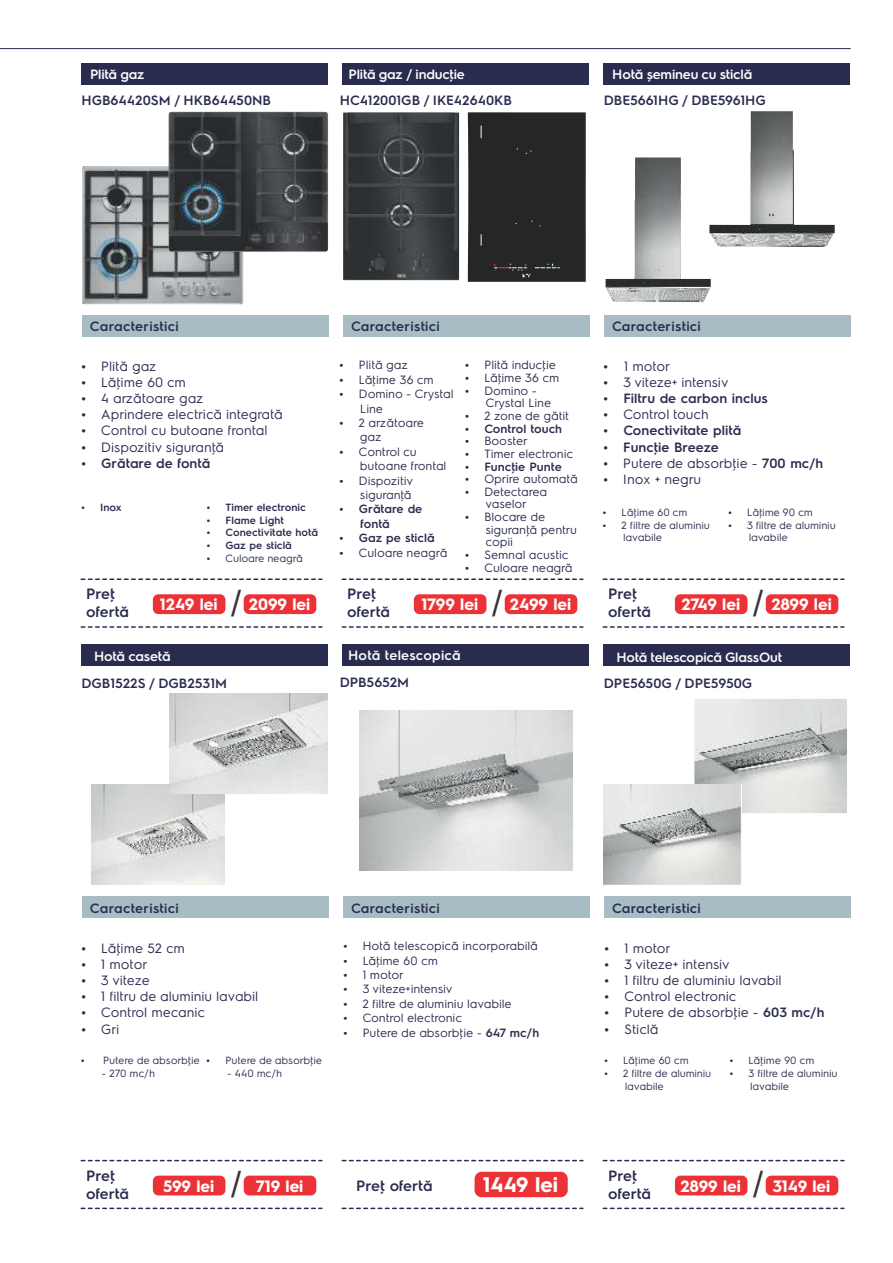
<style>
.page{position:relative;width:893px;height:1263px;background:#fff}
.page>*{position:absolute;margin:0;border:0;box-sizing:border-box;transform-origin:0 0}
.t1{font:36px "Arial";color:#373435}
.t2{font:700 21.15px "Electrolux Sans";color:#fefefe}
.t3{font:700 16.5px "Electrolux Sans";color:#fefefe}
.t4{font:600 15px/18px "Electrolux Sans";letter-spacing:-.005em;color:#292c4f}
.t5{font:13.5px/16.2px "Electrolux Sans";color:#292c4f}
.t6{font:600 13.5px/16.2px "Electrolux Sans";color:#292c4f}
.t7{font:600 13.5px "Electrolux Sans";letter-spacing:-.015em;color:#fefefe}
.t8{font:600 13.5px "Electrolux Sans";letter-spacing:.02em;color:#292c4f}
.t9{font:600 13.5px "Electrolux Sans";letter-spacing:.015em;color:#fefefe}
.t10{font:12px/14.4px "Electrolux Sans";color:#292c4f}
.t11{font:600 12px/14.4px "Electrolux Sans";color:#292c4f}
.t12{font:10.5px/12.6px "Electrolux Sans";color:#292c4f}
.t13{font:600 10.5px/12.6px "Electrolux Sans";color:#292c4f}
.s1{font-weight:400}
.s2{font-weight:600}
</style>
<div class="page">
<img style="left:359px;top:710px;width:213px;height:160px">
<div style="left:81px;top:63px;width:247px;height:21px;background:#292c4f"></div>
<div style="left:82px;top:315px;width:247px;height:22px;background:#a7bdc3"></div>
<div style="left:342px;top:63px;width:247px;height:21px;background:#292c4f"></div>
<div style="left:343px;top:315px;width:247px;height:22px;background:#a7bdc3"></div>
<div style="left:603px;top:63px;width:247px;height:21px;background:#292c4f"></div>
<div style="left:604px;top:315px;width:247px;height:22px;background:#a7bdc3"></div>
<div style="left:81px;top:644px;width:247px;height:22px;background:#292c4f"></div>
<div style="left:82px;top:897px;width:247px;height:21px;background:#a7bdc3"></div>
<div style="left:343px;top:897px;width:247px;height:21px;background:#a7bdc3"></div>
<div style="left:603px;top:644px;width:247px;height:22px;background:#292c4f"></div>
<div style="left:604px;top:897px;width:247px;height:21px;background:#a7bdc3"></div>
<div style="left:342px;top:644px;width:247px;height:22px;background:#292c4f"></div>
<hr style="left:0;top:48px;width:851px;height:1px;background:#292c4f">
<img style="left:82px;top:166px;width:162px;height:139px">
<div style="left:468px;top:112px;width:118px;height:170px;background:#242627"></div>
<img style="left:343px;top:112px;width:116px;height:168px">
<img style="left:168px;top:112px;width:160px;height:140px">
<img style="left:606px;top:157px;width:105px;height:145px">
<img style="left:709px;top:111px;width:126px;height:136px">
<img style="left:91px;top:785px;width:133px;height:100px">
<img style="left:169px;top:694px;width:159px;height:100px">
<img style="left:694px;top:699px;width:153px;height:114px">
<img style="left:604px;top:784px;width:138px;height:101px">
<svg style="left:81px;top:578px;width:241px;height:2px"></svg>
<svg style="left:81px;top:626px;width:241px;height:2px"></svg>
<svg style="left:342px;top:578px;width:241px;height:2px"></svg>
<svg style="left:342px;top:626px;width:241px;height:2px"></svg>
<svg style="left:603px;top:578px;width:241px;height:2px"></svg>
<svg style="left:603px;top:626px;width:241px;height:2px"></svg>
<svg style="left:81px;top:1160px;width:241px;height:1px"></svg>
<svg style="left:81px;top:1207px;width:241px;height:2px"></svg>
<svg style="left:342px;top:1160px;width:241px;height:1px"></svg>
<svg style="left:342px;top:1207px;width:241px;height:2px"></svg>
<svg style="left:603px;top:1160px;width:241px;height:1px"></svg>
<svg style="left:603px;top:1207px;width:241px;height:2px"></svg>
<div style="left:475px;top:1172px;width:93px;height:25px;background:#ed3237;border-radius:7px"></div>
<div style="left:675px;top:1175px;width:72px;height:20px;background:#ed3237;border-radius:5px"></div>
<div style="left:766px;top:1175px;width:72px;height:20px;background:#ed3237;border-radius:5px"></div>
<div style="left:153px;top:1175px;width:72px;height:20px;background:#ed3237;border-radius:5px"></div>
<div style="left:244px;top:1175px;width:72px;height:20px;background:#ed3237;border-radius:5px"></div>
<div style="left:675px;top:594px;width:72px;height:20px;background:#ed3237;border-radius:5px"></div>
<div style="left:766px;top:594px;width:72px;height:20px;background:#ed3237;border-radius:5px"></div>
<div style="left:414px;top:594px;width:72px;height:20px;background:#ed3237;border-radius:5px"></div>
<div style="left:505px;top:594px;width:72px;height:20px;background:#ed3237;border-radius:5px"></div>
<div style="left:153px;top:594px;width:72px;height:20px;background:#ed3237;border-radius:5px"></div>
<div style="left:244px;top:594px;width:72px;height:20px;background:#ed3237;border-radius:5px"></div>
<p class="t7" style="left:90px;top:68px;width:56px">Plită gaz</p>
<p class="t6" style="left:81px;top:93px;width:191px">HGB64420SM / HKB64450NB</p>
<p class="t7" style="left:348px;top:68px;width:118px">Plită gaz / inducţie</p>
<p class="t6" style="left:340px;top:93px;width:174px">HC412001GB / IKE42640KB</p>
<p class="t7" style="left:612px;top:68px;width:141px">Hotă șemineu cu sticlă</p>
<p class="t6" style="left:604px;top:93px;width:163px">DBE5661HG / DBE5961HG</p>
<p class="t8" style="left:90px;top:320px;width:90px">Caracteristici</p>
<p class="t8" style="left:351px;top:320px;width:90px">Caracteristici</p>
<p class="t8" style="left:612px;top:320px;width:90px">Caracteristici</p>
<p class="t5" style="left:101px;top:358px;width:183px">Plită gaz<br>Lăţime 60 cm<br>4 arzătoare gaz<br>Aprindere electrică integrată<br>Control cu butoane frontal<br>Dispozitiv siguranţă</p>
<p class="t6" style="left:101px;top:455px;width:111px">Grătare de fontă</p>
<p class="t13" style="left:226px;top:502px;width:94px">Timer electronic<br>Flame Light<br>Conectivitate hotă<br>Gaz pe sticlă</p>
<p class="t12" style="left:226px;top:552px;width:79px">Culoare neagră</p>
<p class="t13" style="left:100px;top:502px;width:23px">Inox</p>
<p class="t10" style="left:359px;top:358px;width:97px">Plită gaz<br>Lăţime 36 cm<br>Domino - Crystal<br>Line<br>2 arzătoare<br>gaz<br>Control cu butoane frontal<br>Dispozitiv siguranţă</p>
<p class="t11" style="left:359px;top:502px;width:77px">Grătare de fontă<br>Gaz pe sticlă</p>
<p class="t10" style="left:359px;top:546px;width:91px">Culoare neagră</p>
<p class="t10" style="left:484px;top:359px;width:86px;line-height:12.6px">Plită inducţie<br>Lăţime 36 cm<br>Domino -<br>Crystal Line<br>2 zone de gătit</p>
<p class="t11" style="left:484px;top:422px;width:79px">Control touch</p>
<p class="t10" style="left:484px;top:435px;width:91px;line-height:12.6px">Booster<br>Timer electronic</p>
<p class="t11" style="left:484px;top:460px;width:79px">Funcţie Punte</p>
<p class="t10" style="left:484px;top:473px;width:95px;line-height:12.6px">Oprire automată<br>Detectarea vaselor<br>Blocare de siguranţă pentru copii<br>Semnal acustic<br>Culoare neagră</p>
<p class="t5" style="left:623px;top:358px;width:107px">1 motor<br>3 viteze+ intensiv</p>
<p class="t6" style="left:623px;top:391px;width:146px">Filtru de carbon inclus</p>
<p class="t5" style="left:623px;top:407px;width:87px">Control touch</p>
<p class="t6" style="left:623px;top:423px;width:201px">Conectivitate plită<br>Funcţie Breeze<br><span class="s1">Putere de absorbţie -</span> 700 mc/h<br><span class="s1">Inox + negru</span></p>
<p class="t12" style="left:747px;top:506px;width:90px">Lăţime 90 cm<br>3 filtre de aluminiu lavabile</p>
<p class="t12" style="left:622px;top:506px;width:90px">Lăţime 60 cm<br>2 filtre de aluminiu lavabile</p>
<p class="t4" style="left:86px;top:586px;width:44px">Preţ ofertă</p>
<h3 class="t3" style="left:160px;top:597px;width:59px">1249 lei</h3>
<h3 class="t3" style="left:249px;top:597px;width:63px">2099 lei</h3>
<h1 class="t1" style="left:231px;top:590px;width:12px">/</h1>
<p class="t4" style="left:347px;top:586px;width:44px">Preţ ofertă</p>
<h3 class="t3" style="left:421px;top:597px;width:58px">1799 lei</h3>
<h3 class="t3" style="left:510px;top:597px;width:63px">2499 lei</h3>
<h1 class="t1" style="left:492px;top:590px;width:12px">/</h1>
<p class="t4" style="left:608px;top:586px;width:44px">Preţ ofertă</p>
<h3 class="t3" style="left:681px;top:597px;width:60px">2749 lei</h3>
<h3 class="t3" style="left:771px;top:597px;width:62px">2899 lei</h3>
<h1 class="t1" style="left:753px;top:590px;width:12px">/</h1>
<p class="t7" style="left:94px;top:650px;width:78px">Hotă casetă</p>
<p class="t6" style="left:81px;top:675px;width:147px">DGB1522S / DGB2531M</p>
<p class="t9" style="left:348px;top:649px;width:114px">Hotă telescopică</p>
<p class="t6" style="left:340px;top:674px;width:71px">DPB5652M</p>
<p class="t7" style="left:348px;top:651px;width:120px">Espressor de cafea</p>
<p class="t7" style="left:616px;top:651px;width:167px">Hotă telescopică GlassOut</p>
<p class="t6" style="left:604px;top:676px;width:150px">DPE5650G / DPE5950G</p>
<p class="t8" style="left:90px;top:902px;width:90px">Caracteristici</p>
<p class="t8" style="left:351px;top:902px;width:90px">Caracteristici</p>
<p class="t8" style="left:612px;top:902px;width:90px">Caracteristici</p>
<p class="t5" style="left:101px;top:940px;width:159px">Lăţime 52 cm<br>1 motor<br>3 viteze<br>1 filtru de aluminiu lavabil<br>Control mecanic<br>Gri</p>
<p class="t12" style="left:225px;top:1055px;width:98px">Putere de absorbţie</p>
<p class="t12" style="left:227px;top:1067px;width:57px">- 440 mc/h</p>
<p class="t12" style="left:103px;top:1055px;width:98px">Putere de absorbţie</p>
<p class="t12" style="left:102px;top:1067px;width:55px">- 270 mc/h</p>
<p class="t10" style="left:363px;top:939px;width:178px">Hotă telescopică incorporabilă<br>Lăţime 60 cm<br>1 motor<br>3 viteze+intensiv<br>2 filtre de aluminiu lavabile<br>Control electronic<br>Putere de absorbţie - <span class="s2">647 mc/h</span></p>
<p class="t5" style="left:624px;top:940px;width:202px">1 motor<br>3 viteze+ intensiv<br>1 filtru de aluminiu lavabil<br>Control electronic<br>Putere de absorbţie - <span class="s2">603 mc/h<br></span>Sticlă</p>
<p class="t12" style="left:749px;top:1055px;width:91px">Lăţime 90 cm<br>3 filtre de aluminiu lavabile</p>
<p class="t12" style="left:623px;top:1055px;width:90px">Lăţime 60 cm<br>2 filtre de aluminiu lavabile</p>
<p class="t4" style="left:86px;top:1167px;width:44px">Preţ ofertă</p>
<h3 class="t3" style="left:163px;top:1178px;width:53px">599 lei</h3>
<h3 class="t3" style="left:256px;top:1178px;width:49px">719 lei</h3>
<h1 class="t1" style="left:231px;top:1171px;width:12px">/</h1>
<p class="t4" style="left:356px;top:1177px;width:78px">Preţ ofertă</p>
<h2 class="t2" style="left:483px;top:1175px;width:77px">1449 lei</h2>
<p class="t4" style="left:608px;top:1167px;width:44px">Preţ ofertă</p>
<h3 class="t3" style="left:681px;top:1178px;width:62px">2899 lei</h3>
<h3 class="t3" style="left:773px;top:1178px;width:59px">3149 lei</h3>
<h1 class="t1" style="left:753px;top:1171px;width:12px">/</h1>
</div>
